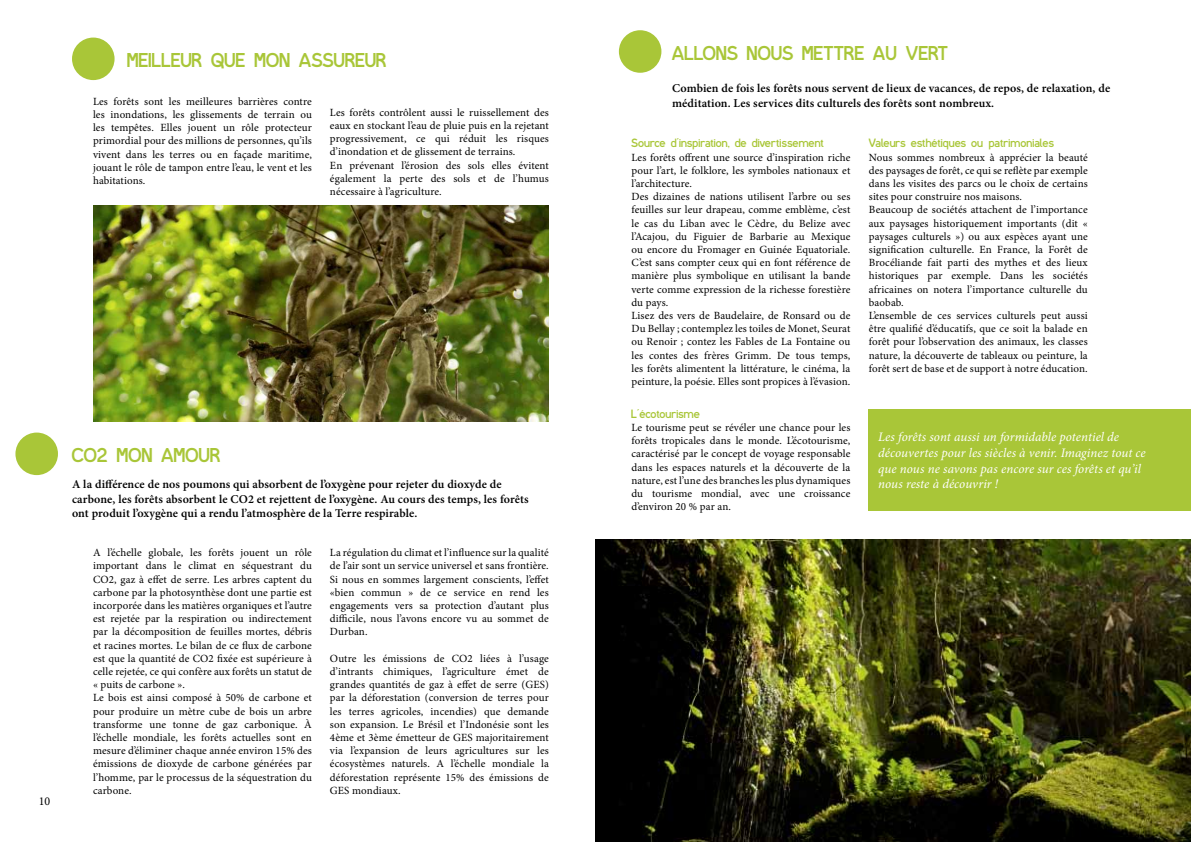
<style>
.page{position:relative;width:1191px;height:842px;background:#fff}
.page>*{position:absolute;margin:0;border:0;box-sizing:border-box;transform-origin:0 0}
.t1{font:20px "Ishotthe Serif";color:#a9c638}
.t2{font:italic 13px/15.6px "Minion Pro";color:#fff}
.t3{font:600 12px/14.4px "Minion Pro";letter-spacing:.01em;color:#000}
.t4{font:12px "Ishotthe Serif";letter-spacing:.01em;color:#a9c638}
.t5{font:12px "Minion Pro";color:#000}
.t6{font:11px/13.2px "Minion Pro";letter-spacing:.01em;color:#000}
</style>
<div class="page">
<img style="left:595px;top:539px;width:596px;height:303px">
<div style="left:869px;top:409px;width:322px;height:101px;background:#a9c638"></div>
<div style="left:619px;top:30px;width:42px;height:43px;background:#a9c638;border-radius:50%"></div>
<div style="left:72px;top:38px;width:43px;height:42px;background:#a9c638;border-radius:50%"></div>
<div style="left:15px;top:433px;width:43px;height:42px;background:#a9c638;border-radius:50%"></div>
<img style="left:93px;top:206px;width:456px;height:215px">
<h1 class="t1" style="left:128px;top:49px;width:261px">MEILLEUR QUE MON ASSUREUR</h1>
<p class="t6" style="left:93px;top:95px;width:220px;text-align:justify">Les forêts sont les meilleures barrières contre les inondations, les glissements de terrain ou les tempêtes. Elles jouent un rôle protecteur primordial pour des millions de personnes, qu’ils vivent dans les terres ou en façade maritime, jouant le rôle de tampon entre l’eau, le vent et les habitations.</p>
<p class="t6" style="left:330px;top:106px;width:220px">Les forêts contrôlent aussi le ruissellement des eaux en stockant l’eau de pluie puis en la rejetant progressivement, ce qui réduit les risques d’inondation et de glissement de terrains.<br>En prévenant l’érosion des sols elles évitent également la perte des sols et de l’humus nécessaire à l’agriculture.</p>
<p class="t5" style="left:39px;top:793px;width:13px">10</p>
<h1 class="t1" style="left:72px;top:444px;width:150px">CO2 MON AMOUR</h1>
<p class="t3" style="left:72px;top:477px;width:458px">A la différence de nos poumons qui absorbent de l’oxygène pour rejeter du dioxyde de carbone, les forêts absorbent le CO2 et rejettent de l’oxygène. Au cours des temps, les forêts ont produit l’oxygène qui a rendu l’atmosphère de la Terre respirable.</p>
<p class="t6" style="left:93px;top:546px;width:220px">A l’échelle globale, les forêts jouent un rôle important dans le climat en séquestrant du CO2, gaz à effet de serre. Les arbres captent du carbone par la photosynthèse dont une partie est incorporée dans les matières organiques et l’autre est rejetée par la respiration ou indirectement par la décomposition de feuilles mortes, débris et racines mortes. Le bilan de ce flux de carbone est que la quantité de CO2 fixée est supérieure à celle rejetée, ce qui confère aux forêts un statut de « puits de carbone ».<br>Le bois est ainsi composé à 50% de carbone et pour produire un mètre cube de bois un arbre transforme une tonne de gaz carbonique. À l’échelle mondiale, les forêts actuelles sont en mesure d’éliminer chaque année environ 15% des émissions de dioxyde de carbone générées par l’homme, par le processus de la séquestration du carbone.</p>
<p class="t6" style="left:330px;top:546px;width:220px;text-align:justify">La régulation du climat et l’influence sur la qualité de l’air sont un service universel et sans frontière.<br>Si nous en sommes largement conscients, l’effet «bien commun » de ce service en rend les engagements vers sa protection d’autant plus difficile, nous l’avons encore vu au sommet de Durban.</p>
<p class="t6" style="left:330px;top:652px;width:220px;text-align:justify">Outre les émissions de CO2 liées à l’usage d’intrants chimiques, l’agriculture émet de grandes quantités de gaz à effet de serre (GES) par la déforestation (conversion de terres pour les terres agricoles, incendies) que demande son expansion. Le Brésil et l’Indonésie sont les 4ème et 3ème émetteur de GES majoritairement via l’expansion de leurs agricultures sur les écosystèmes naturels. A l’échelle mondiale la déforestation représente 15% des émissions de GES mondiaux.</p>
<h1 class="t1" style="left:672px;top:42px;width:278px">ALLONS NOUS METTRE AU VERT</h1>
<p class="t3" style="left:672px;top:81px;width:440px">Combien de fois les forêts nous servent de lieux de vacances, de repos, de relaxation, de méditation. Les services dits culturels des forêts sont nombreux.</p>
<p class="t4" style="left:631px;top:137px;width:194px">Source d’inspiration, de divertissement</p>
<p class="t6" style="left:631px;top:151px;width:220px">Les forêts offrent une source d’inspiration riche pour l’art, le folklore, les symboles nationaux et l’architecture.<br>Des dizaines de nations utilisent l’arbre ou ses feuilles sur leur drapeau, comme emblème, c’est le cas du Liban avec le Cèdre, du Belize avec l’Acajou, du Figuier de Barbarie au Mexique ou encore du Fromager en Guinée Equatoriale.<br>C’est sans compter ceux qui en font référence de manière plus symbolique en utilisant la bande verte comme expression de la richesse forestière du pays.<br>Lisez des vers de Baudelaire, de Ronsard ou de Du Bellay ; contemplez les toiles de Monet, Seurat ou Renoir ; contez les Fables de La Fontaine ou les contes des frères Grimm. De tous temps, les forêts alimentent la littérature, le cinéma, la peinture, la poésie. Elles sont propices à l’évasion.</p>
<p class="t4" style="left:631px;top:407px;width:70px">L’écotourisme</p>
<p class="t6" style="left:631px;top:421px;width:220px;text-align:justify">Le tourisme peut se révéler une chance pour les forêts tropicales dans le monde. L’écotourisme, caractérisé par le concept de voyage responsable dans les espaces naturels et la découverte de la nature, est l’une des branches les plus dynamiques du tourisme mondial, avec une croissance d’environ 20 % par an.</p>
<p class="t4" style="left:869px;top:137px;width:187px">Valeurs esthétiques ou patrimoniales</p>
<p class="t6" style="left:869px;top:151px;width:220px">Nous sommes nombreux à apprécier la beauté des paysages de forêt, ce qui se reflète par exemple dans les visites des parcs ou le choix de certains sites pour construire nos maisons.<br>Beaucoup de sociétés attachent de l’importance aux paysages historiquement importants (dit « paysages culturels ») ou aux espèces ayant une signification culturelle. En France, la Forêt de Brocéliande fait parti des mythes et des lieux historiques par exemple. Dans les sociétés africaines on notera l’importance culturelle du baobab.<br>L’ensemble de ces services culturels peut aussi être qualifié d’éducatifs, que ce soit la balade en forêt pour l’observation des animaux, les classes nature, la découverte de tableaux ou peinture, la forêt sert de base et de support à notre éducation.</p>
<p class="t2" style="left:878px;top:429px;width:269px">Les forêts sont aussi un formidable potentiel de découvertes pour les siècles à venir. Imaginez tout ce que nous ne savons pas encore sur ces forêts et qu’il nous reste à découvrir !</p>
</div>
